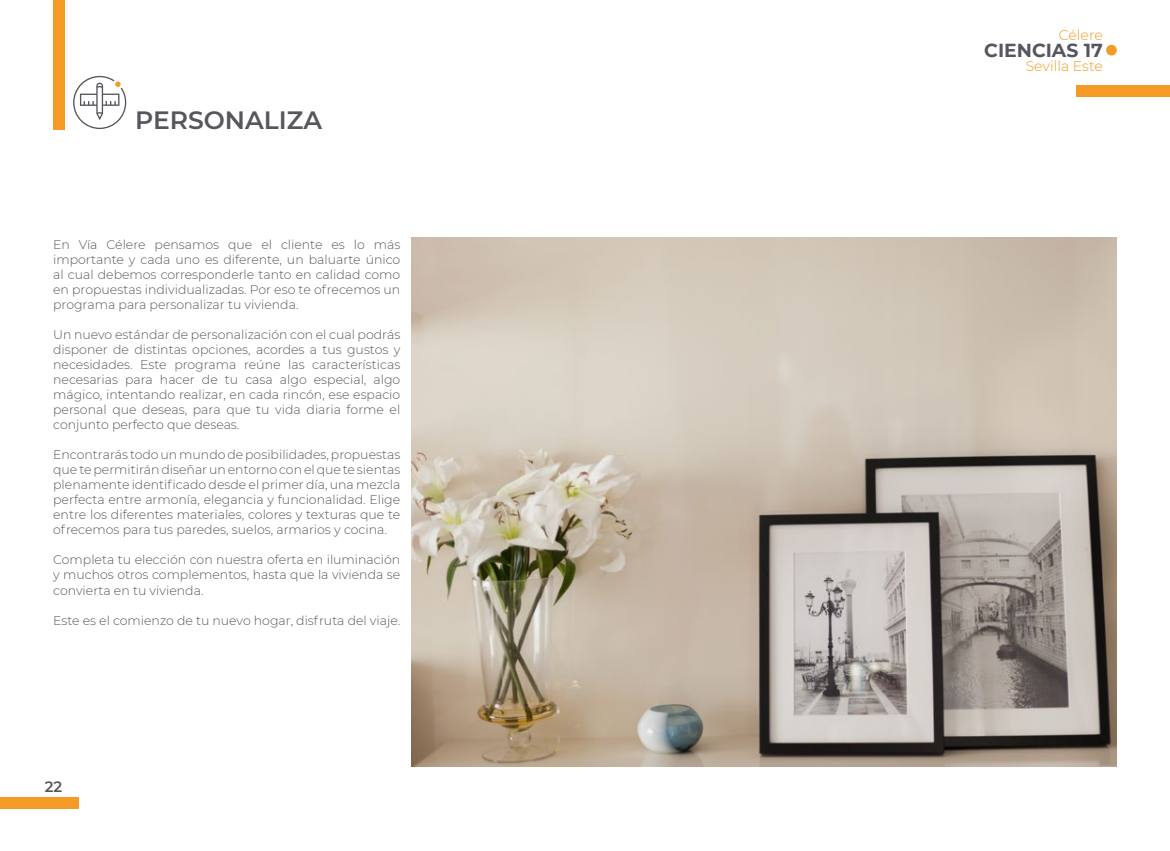
<style>
.page{position:relative;width:1170px;height:851px;background:#fff}
.page>*{position:absolute;margin:0;border:0;box-sizing:border-box;transform-origin:0 0}
.t1{font:600 25px "Montserrat";color:#57565e}
.t2{font:700 18.88px "Montserrat";color:#57565e}
.t3{font:600 15px "Montserrat";color:#57565e}
.t4{font:300 14.12px "Montserrat";color:#f59a25}
.t5{font:300 12.5px/15px "Montserrat";color:#57565e;text-align:justify}
</style>
<div class="page">
<div style="left:0;top:797px;width:79px;height:11px;background:#f59a25"></div>
<div style="left:1105px;top:45px;width:11px;height:10px;background:#f59a25;border-radius:50%"></div>
<div style="left:1076px;top:85px;width:93px;height:11px;background:#f59a25"></div>
<div style="left:53px;top:0;width:11px;height:129px;background:#f59a25"></div>
<img style="left:411px;top:237px;width:705px;height:529px">
<svg style="left:73px;top:76px;width:53px;height:53px"></svg>
<h1 class="t1" style="left:135px;top:102px;width:188px">PERSONALIZA</h1>
<p class="t5" style="left:53px;top:237px;width:348px">En Vía Célere pensamos que el cliente es lo más importante y cada uno es diferente, un baluarte único al cual debemos corresponderle tanto en calidad como en propuestas individualizadas. Por eso te ofrecemos un programa para personalizar tu vivienda.</p>
<p class="t5" style="left:53px;top:327px;width:348px">Un nuevo estándar de personalización con el cual podrás disponer de distintas opciones, acordes a tus gustos y necesidades. Este programa reúne las características necesarias para hacer de tu casa algo especial, algo mágico, intentando realizar, en cada rincón, ese espacio personal que deseas, para que tu vida diaria forme el conjunto perfecto que deseas.</p>
<p class="t5" style="left:53px;top:447px;width:349px">Encontrarás todo un mundo de posibilidades, propuestas que te permitirán diseñar un entorno con el que te sientas plenamente identificado desde el primer día, una mezcla perfecta entre armonía, elegancia y funcionalidad. Elige entre los diferentes materiales, colores y texturas que te ofrecemos para tus paredes, suelos, armarios y cocina.</p>
<p class="t5" style="left:53px;top:552px;width:348px">Completa tu elección con nuestra oferta en iluminación y muchos otros complementos, hasta que la vivienda se convierta en tu vivienda.</p>
<p class="t5" style="left:53px;top:612px;width:348px">Este es el comienzo de tu nuevo hogar, disfruta del viaje.</p>
<p class="t3" style="left:45px;top:775px;width:19px">22</p>
<p class="t4" style="left:1058px;top:25px;width:46px">Célere</p>
<h2 class="t2" style="left:984px;top:37px;width:120px">CIENCIAS 17</h2>
<p class="t4" style="left:1025px;top:56px;width:79px">Sevilla Este</p>
</div>
